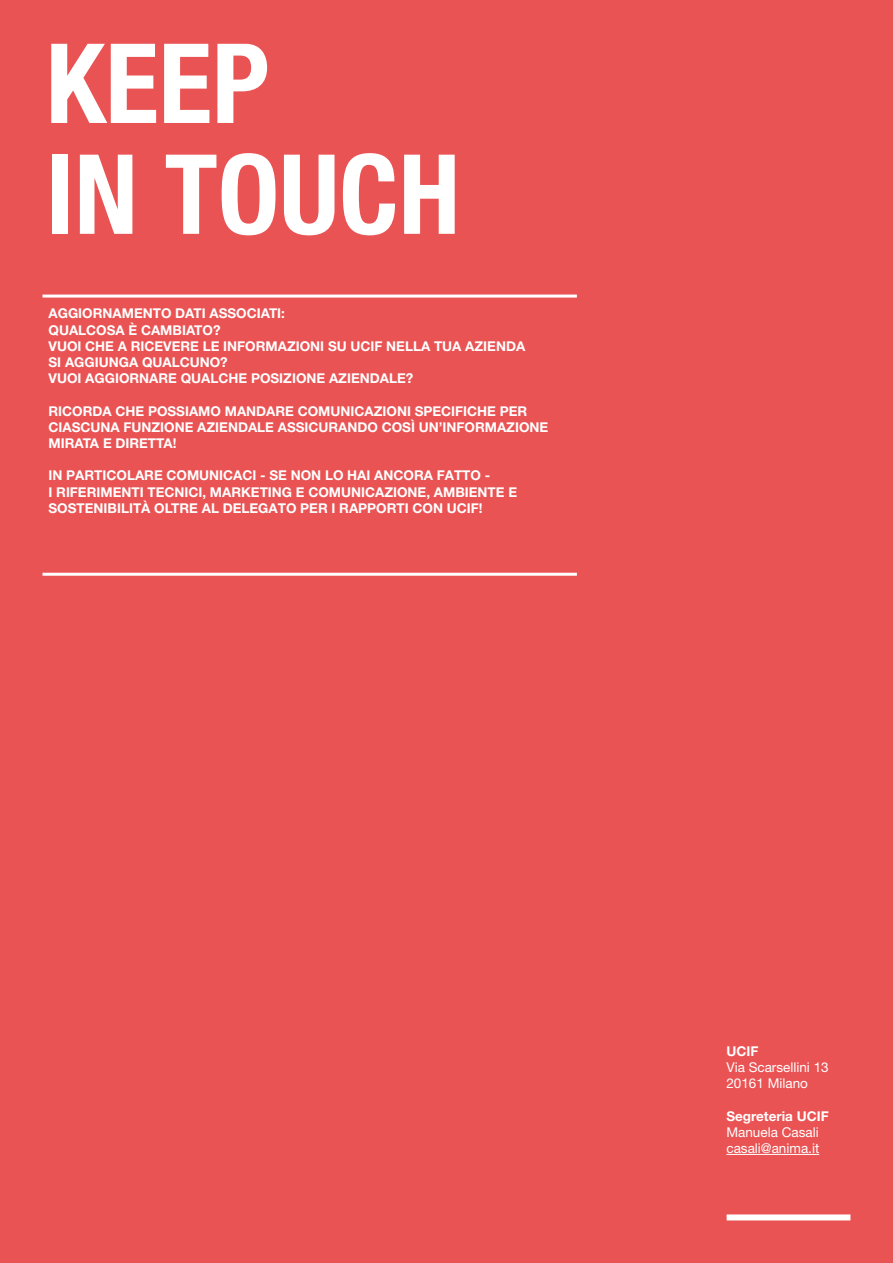
<style>
.page{position:relative;width:893px;height:1263px;background:#ea5354}
.page>*{position:absolute;margin:0;border:0;box-sizing:border-box;transform-origin:0 0}
.t1{font:700 condensed 110.85px/110.9px "Helvetica Neue LT Std";color:#fff}
.t2{font:700 13.5px/16.2px "Helvetica Neue LT Std";color:#fff}
.t3{font:13.5px/16.2px "Helvetica Neue LT Std";color:#fff}
</style>
<div class="page">
<div style="left:727px;top:1214px;width:123px;height:6px;background:#fff"></div>
<hr style="left:726px;top:1154px;width:93px;height:1px;background:#fff">
<hr style="left:43px;top:295px;width:534px;height:3px;background:#fff">
<hr style="left:43px;top:573px;width:534px;height:3px;background:#fff">
<h1 class="t1" style="left:46px;top:27px;width:416px">KEEP<br>IN TOUCH</h1>
<p class="t2" style="left:49px;top:305px;width:478px">AGGIORNAMENTO DATI ASSOCIATI:<br>QUALCOSA È CAMBIATO?<br>VUOI CHE A RICEVERE LE INFORMAZIONI SU UCIF NELLA TUA AZIENDA SI AGGIUNGA QUALCUNO?<br>VUOI AGGIORNARE QUALCHE POSIZIONE AZIENDALE?</p>
<p class="t2" style="left:49px;top:402px;width:501px">RICORDA CHE POSSIAMO MANDARE COMUNICAZIONI SPECIFICHE PER<br>CIASCUNA FUNZIONE AZIENDALE ASSICURANDO COSÌ UN’INFORMAZIONE<br>MIRATA E DIRETTA!</p>
<p class="t2" style="left:49px;top:467px;width:470px">IN PARTICOLARE COMUNICACI - SE NON LO HAI ANCORA FATTO -<br>I RIFERIMENTI TECNICI, MARKETING E COMUNICAZIONE, AMBIENTE E<br>SOSTENIBILITÀ OLTRE AL DELEGATO PER I RAPPORTI CON UCIF!</p>
<p class="t2" style="left:726px;top:1043px;width:33px">UCIF</p>
<p class="t3" style="left:726px;top:1059px;width:104px">Via Scarsellini 13<br>20161 Milano</p>
<p class="t2" style="left:726px;top:1107px;width:104px">Segreteria UCIF</p>
<p class="t3" style="left:726px;top:1124px;width:94px">Manuela Casali casali@anima.it</p>
</div>
